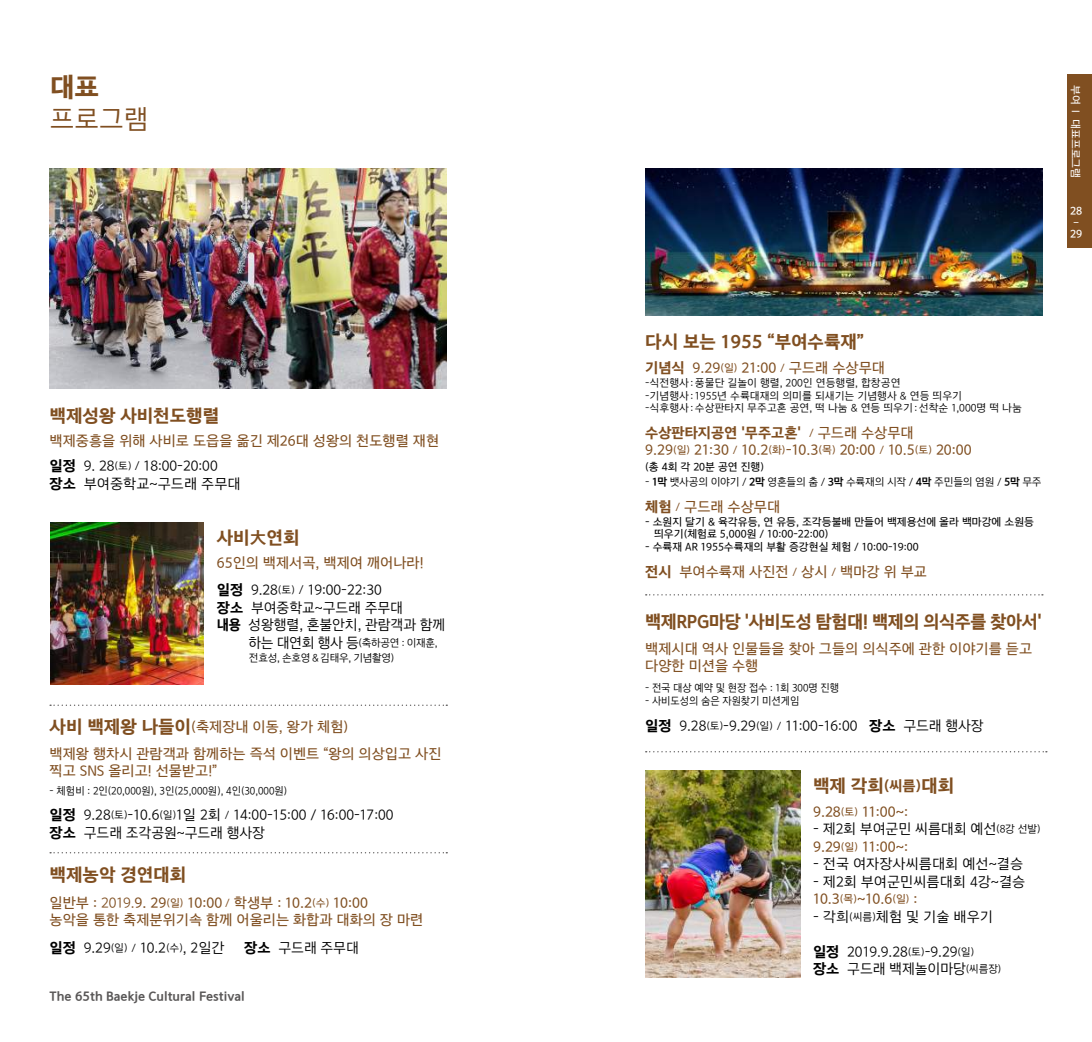
<style>
.page{position:relative;width:1092px;height:1042px;background:#fff}
.page>*{position:absolute;margin:0;border:0;box-sizing:border-box;transform-origin:0 0}
.t1{font:26.25px "TTM Gothic R";color:#804f21}
.t2{font:26.25px "TTM Gothic EB";color:#804f21}
.t3{font:17.5px "TTM Gothic EB";color:#804f21}
.t4{font:17.5px "TTM Gothic EB";letter-spacing:-.02em;color:#804f21}
.t5{font:14px/17.5px "TTM Gothic M";color:#804f21}
.t6{font:14px/17.5px "TTM Gothic R";color:#000}
.t7{font:14px "TTM Gothic EB";color:#804f21}
.t8{font:12.25px "TTM Gothic EB";color:#595757}
.t9{font:10.5px/12.6px "TTM Gothic M";color:#000}
.t10{font:10.5px/12.6px "TTM Gothic R";color:#000}
.t11{font:10.5px "TTM Gothic R";color:#000;scale:.95 1}
.t12{font:10.5px "TTM Gothic R";letter-spacing:-.02em;color:#000}
.t13{font:10.5px/15.8px "TTM Gothic R";letter-spacing:-.03em;color:#000}
.t14{font:10.5px "TTM Gothic M";color:#fff}
.t15{font:10.5px "TTM Gothic SB";color:#fff}
.s1{font-family:"TTM Gothic EB"}
.s2{font-size:10.5px}
.s3{font-size:11.38px}
.s4{font-family:"Seoul Namsan EB"}
.s5{font-size:14px}
.s6{font-family:"TTM Gothic EB";font-size:17.5px}
.s7{font-family:"TTM Gothic R"}
.s8{font-family:"TTM Gothic M";font-size:10.5px}
.s9{font-family:"TTM Gothic M"}
.s10{font-family:"TTM Gothic B"}
</style>
<div class="page">
<div style="left:1067px;top:74px;width:24px;height:174px;background:#804f21"></div>
<img style="left:50px;top:169px;width:396px;height:219px">
<img style="left:645px;top:169px;width:397px;height:146px">
<img style="left:50px;top:522px;width:154px;height:162px">
<img style="left:645px;top:770px;width:155px;height:207px">
<svg style="left:50px;top:704px;width:397px;height:2px"></svg>
<svg style="left:50px;top:852px;width:397px;height:1px"></svg>
<svg style="left:645px;top:594px;width:397px;height:1px"></svg>
<svg style="left:645px;top:751px;width:401px;height:1px"></svg>
<h1 class="t2" style="left:50px;top:74px;width:51px">대표</h1>
<h1 class="t1" style="left:50px;top:106px;width:100px">프로그램</h1>
<p class="t3" style="left:50px;top:407px;width:171px">백제성왕 사비천도행렬</p>
<p class="t5" style="left:50px;top:432px;width:391px">백제중흥을 위해 사비로 도읍을 옮긴 제26대 성왕의 천도행렬 재현</p>
<p class="t6" style="left:50px;top:458px;width:192px"><span class="s1">일정</span> 9. 28<span class="s2">(토)</span> <span class="s3">/</span> 18:00-20:00 <span class="s1">장소</span> 부여중학교~구드래 주무대</p>
<p class="t3" style="left:217px;top:529px;width:84px">사비<span class="s4">大</span>연회</p>
<p class="t5" style="left:217px;top:555px;width:208px">65인의 백제서곡, 백제여 깨어나라!</p>
<p class="t6" style="left:217px;top:582px;width:230px"><span class="s1">일정</span> 9.28<span class="s2">(토)</span> <span class="s3">/</span> 19:00-22:30<br><span class="s1">장소</span> 부여중학교~구드래 주무대<br><span class="s1">내용</span> 성왕행렬, 혼불안치, 관람객과 함께</p>
<p class="t13" style="left:248px;top:635px;width:191px"><span class="s5">하는 대연회 행사 등</span>(축하공연 : 이재훈, 전효성, 손호영 &amp; 김태우, 기념촬영)</p>
<p class="t5" style="left:50px;top:718px;width:300px"><span class="s6">사비 백제왕 나들이</span>(축제장내 이동, 왕가 체험)</p>
<p class="t5" style="left:50px;top:745px;width:393px">백제왕 행차시 관람객과 함께하는 즉석 이벤트 “왕의 의상입고 사진 찍고 SNS 올리고! 선물받고!”</p>
<p class="t11" style="left:50px;top:785px;width:252px">- 체험비 : 2인(20,000원), 3인(25,000원), 4인(30,000원)</p>
<p class="t6" style="left:50px;top:806px;width:345px"><span class="s1">일정</span> 9.28<span class="s2">(토)</span>-10.6<span class="s2">(일)</span>1일 2회 <span class="s2">/</span> 14:00-15:00 / 16:00-17:00 <span class="s1">장소</span> 구드래 조각공원~구드래 행사장</p>
<p class="t3" style="left:50px;top:866px;width:138px">백제농악 경연대회</p>
<p class="t5" style="left:50px;top:894px;width:375px">일반부 : <span class="s7">2019.</span>9. 29<span class="s2">(일)</span> 10:00 <span class="s2">/</span> 학생부 : 10.2<span class="s2">(수)</span> 10:00<br>농악을 통한 축제분위기속 함께 어울리는 화합과 대화의 장 마련</p>
<p class="t6" style="left:50px;top:939px;width:176px"><span class="s1">일정</span> 9.29<span class="s2">(일) /</span> 10.2<span class="s2">(수)</span>, 2일간</p>
<p class="t6" style="left:244px;top:939px;width:116px"><span class="s1">장소</span> 구드래 주무대</p>
<p class="t8" style="left:50px;top:990px;width:197px">The 65th Baekje Cultural Festival</p>
<p class="t14" style="left:1080px;top:85px;width:95px;rotate:90deg">부여 I 대표프로그램</p>
<p class="t15" style="left:1069px;top:205px;width:14px">28</p>
<p class="t14" style="left:1073px;top:212px;width:6px">_</p>
<p class="t15" style="left:1069px;top:228px;width:14px">29</p>
<p class="t3" style="left:645px;top:333px;width:220px">다시 보는 1955 “부여수륙재”</p>
<p class="t5" style="left:645px;top:359px;width:241px"><span class="s1">기념식</span> 9.29<span class="s2">(일)</span> 21:00 <span class="s2">/</span> 구드래 수상무대</p>
<p class="t10" style="left:645px;top:377px;width:378px">-식전행사 : 풍물단 길놀이 행렬, 200인 연등행렬, 합창공연<br>-기념행사 : 1955년 수륙대재의 의미를 되새기는 기념행사 &amp; 연등 띄우기<br>-식후행사 : 수상판타지 무주고혼 공연, 떡 나눔 &amp; 연등 띄우기 : 선착순 1,000명 떡 나눔</p>
<p class="t7" style="left:645px;top:426px;width:270px">수상판타지공연 '무주고혼' <span class="s8">/</span> <span class="s9">구드래 수상무대</span></p>
<p class="t5" style="left:645px;top:441px;width:328px">9.29<span class="s2">(일)</span> 21:30 <span class="s2">/</span> 10.2<span class="s2">(화)</span>-10.3<span class="s2">(목)</span> 20:00 <span class="s2">/</span> 10.5<span class="s2">(토)</span> 20:00</p>
<p class="t9" style="left:645px;top:460px;width:120px">(총 4회 각 20분 공연 진행)</p>
<p class="t12" style="left:645px;top:476px;width:398px">- <span class="s10">1막</span> 뱃사공의 이야기 / <span class="s10">2막</span> 영혼들의 춤 / <span class="s10">3막</span> 수륙재의 시작 / <span class="s10">4막</span> 주민들의 염원 / <span class="s10">5막</span> 무주</p>
<p class="t5" style="left:645px;top:498px;width:136px"><span class="s1">체험</span> <span class="s2">/</span> 구드래 수상무대</p>
<p class="t9" style="left:654px;top:515px;width:381px;text-indent:-9px">- 소원지 달기 &amp; 육각유등, 연 유등, 조각등불배 만들어 백제용선에 올라 백마강에 소원등 띄우기(체험료 5,000원 / 10:00-22:00)</p>
<p class="t9" style="left:645px;top:540px;width:275px">- 수륙재 AR 1955수륙재의 부활 증강현실 체험 / 10:00-19:00</p>
<p class="t5" style="left:645px;top:563px;width:283px"><span class="s1">전시</span> 부여수륙재 사진전 <span class="s2">/</span> 상시 <span class="s2">/</span> 백마강 위 부교</p>
<p class="t4" style="left:645px;top:613px;width:398px">백제RPG마당 '사비도성 탐험대! 백제의 의식주를 찾아서'</p>
<p class="t5" style="left:645px;top:640px;width:388px">백제시대 역사 인물들을 찾아 그들의 의식주에 관한 이야기를 듣고 다양한 미션을 수행</p>
<p class="t11" style="left:645px;top:683px;width:205px">- 전국 대상 예약 및 현장 접수 : 1회 300명 진행</p>
<p class="t11" style="left:645px;top:695px;width:164px">- 사비도성의 숨은 자원찾기 미션게임</p>
<p class="t6" style="left:645px;top:717px;width:340px"><span class="s1">일정</span> 9.28<span class="s2">(토)</span>-9.29<span class="s2">(일) /</span> 11:00-16:00 <span class="s1">장소</span> 구드래 행사장</p>
<p class="t3" style="left:813px;top:777px;width:143px">백제 각희<span class="s5">(씨름)</span>대회</p>
<p class="t5" style="left:813px;top:803px;width:97px">9.28<span class="s2">(토)</span> 11:00~:</p>
<p class="t6" style="left:813px;top:821px;width:229px">- 제2회 부여군민 씨름대회 예선<span class="s2">(8강 선발)</span></p>
<p class="t5" style="left:813px;top:838px;width:97px">9.29<span class="s2">(일)</span> 11:00~:</p>
<p class="t6" style="left:813px;top:856px;width:211px">- 전국 여자장사씨름대회 예선~결승</p>
<p class="t6" style="left:813px;top:873px;width:214px">- 제2회 부여군민씨름대회 4강~결승</p>
<p class="t5" style="left:813px;top:891px;width:106px">10.3<span class="s2">(목)</span>~10.6<span class="s2">(일)</span> :</p>
<p class="t6" style="left:813px;top:908px;width:181px">- 각희<span class="s2">(씨름)</span>체험 및 기술 배우기</p>
<p class="t6" style="left:813px;top:943px;width:190px"><span class="s1">일정</span> 2019.9.28<span class="s2">(토)</span>-9.29<span class="s2">(일) </span><span class="s1">장소</span> 구드래 백제놀이마당<span class="s2">(씨름장)</span></p>
</div>
